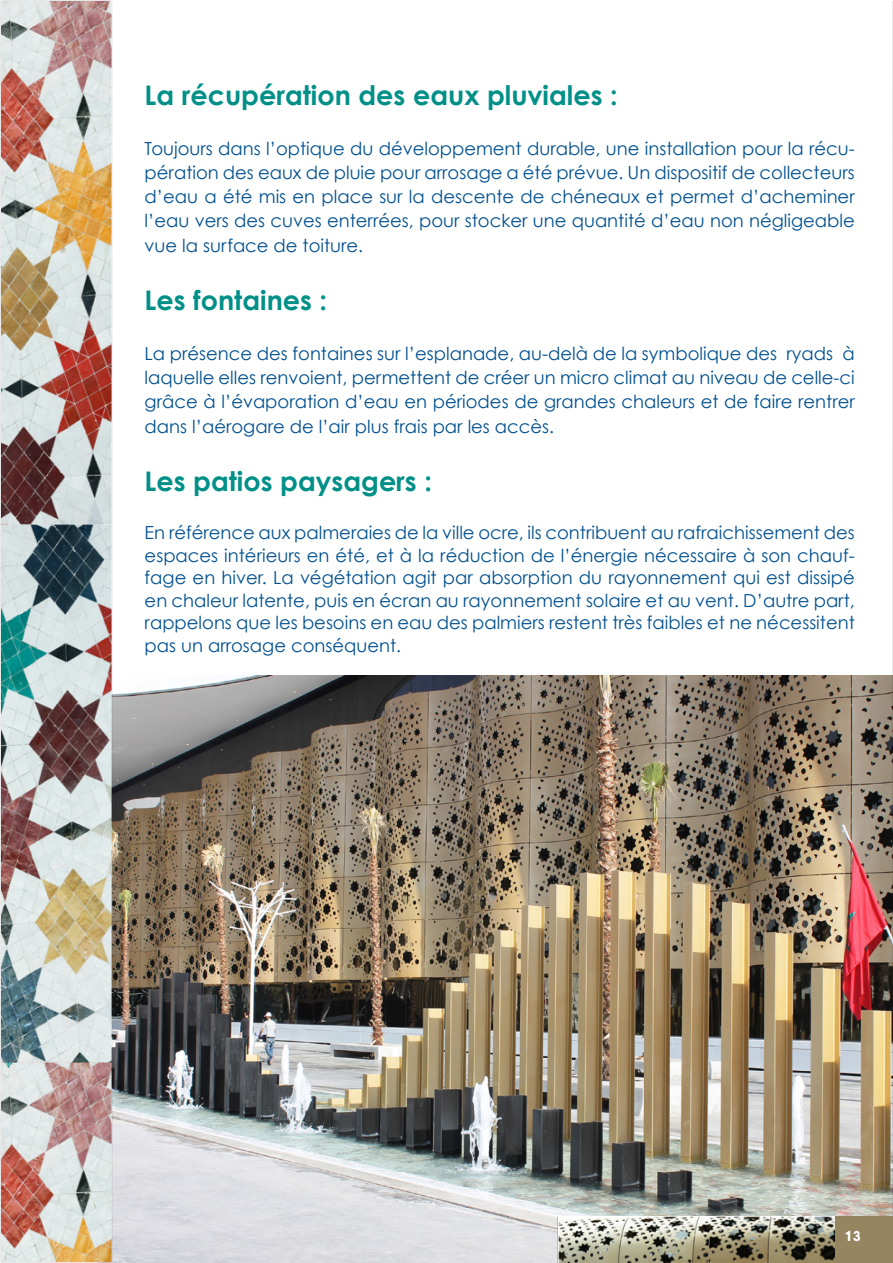
<style>
.page{position:relative;width:893px;height:1263px;background:#fff}
.page>*{position:absolute;margin:0;border:0;box-sizing:border-box;transform-origin:0 0}
.t1{font:700 27px "Century Gothic";color:#009088}
.t2{font:700 21px "Win Soft Pro";color:#fff}
.t3{font:18px/22.5px "Century Gothic";color:#00508f;text-align:justify}
</style>
<div class="page">
<img style="left:99px;top:676px;width:793px;height:587px">
<img style="left:1px;top:1px;width:111px;height:1261px">
<img style="left:892px;top:1px;width:1px;height:1215px">
<img style="left:557px;top:1216px;width:278px;height:47px">
<div style="left:835px;top:1216px;width:58px;height:47px;background:#968561"></div>
<p class="t1" style="left:145px;top:79px;width:475px">La récupération des eaux pluviales :</p>
<p class="t3" style="left:145px;top:136px;width:712px;line-height:24.3px">Toujours dans l’optique du développement durable, une installation pour la récu&shy;pération des eaux de pluie pour arrosage a été prévue. Un dispositif de collecteurs d’eau a été mis en place sur la descente de chéneaux et permet d’acheminer l’eau vers des cuves enterrées, pour stocker une quantité d’eau non négligeable vue la surface de toiture.</p>
<p class="t1" style="left:145px;top:283px;width:184px">Les fontaines :</p>
<p class="t3" style="left:145px;top:341px;width:712px;line-height:24.5px">La présence des fontaines sur l’esplanade, au-delà de la symbolique des ryads à laquelle elles renvoient, permettent de créer un micro climat au niveau de celle-ci grâce à l’évaporation d’eau en périodes de grandes chaleurs et de faire rentrer dans l’aérogare de l’air plus frais par les accès.</p>
<p class="t1" style="left:145px;top:464px;width:289px">Les patios paysagers :</p>
<p class="t3" style="left:145px;top:521px;width:712px">En référence aux palmeraies de la ville ocre, ils contribuent au rafraichissement des espaces intérieurs en été, et à la réduction de l’énergie nécessaire à son chauf&shy;fage en hiver. La végétation agit par absorption du rayonnement qui est dissipé en chaleur latente, puis en écran au rayonnement solaire et au vent. D’autre part, rappelons que les besoins en eau des palmiers restent très faibles et ne nécessitent pas un arrosage conséquent.</p>
<p class="t2" style="left:844px;top:1220px;width:19px">13</p>
</div>
